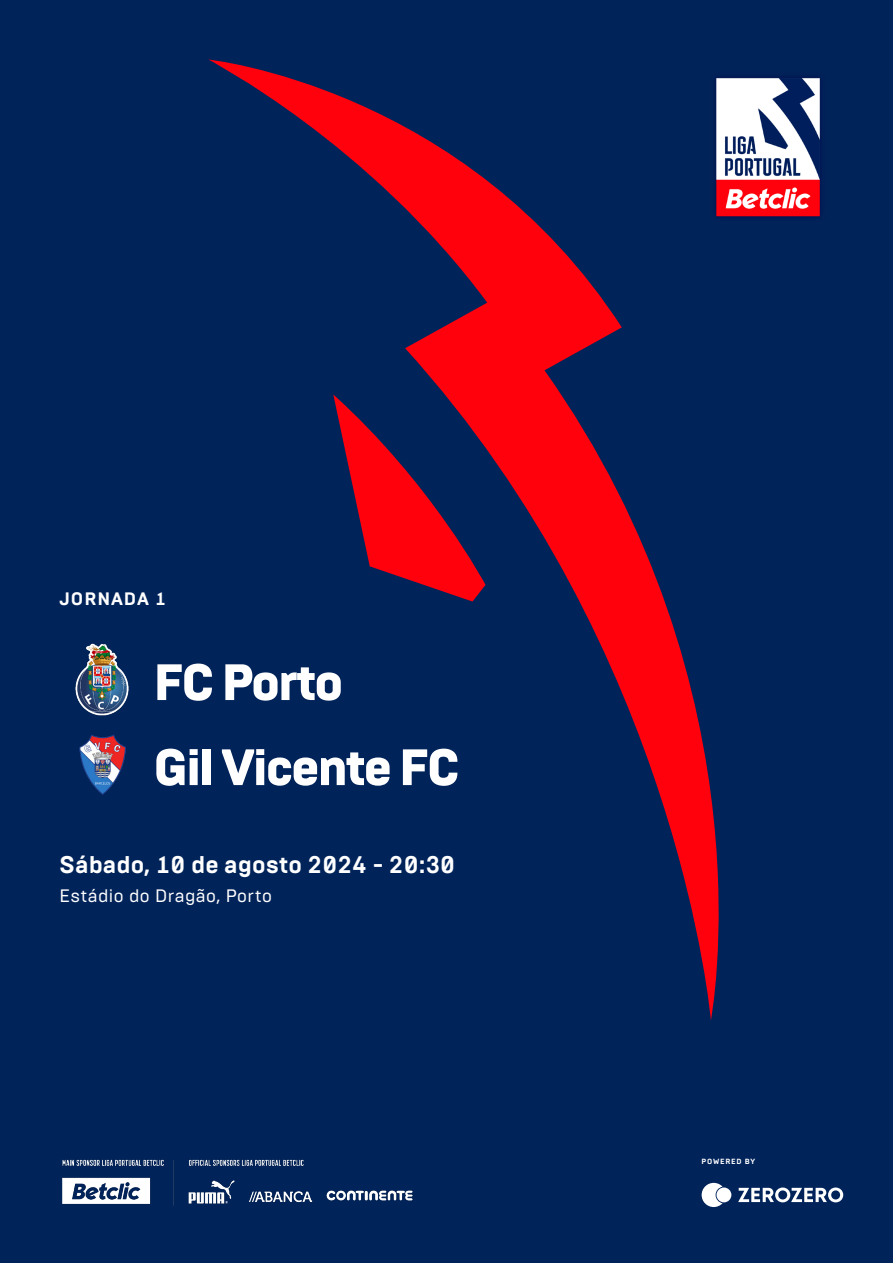
<style>
.page{position:relative;width:893px;height:1263px;background:#00235a}
.page>*{position:absolute;margin:0;border:0;box-sizing:border-box;transform-origin:0 0}
.nome_equipas{font:900 51px "Brutal Type";letter-spacing:-.05em;color:#fff}
.data_jogo{font:700 24px "Brutal Type";color:#fff}
.estadio_jogo{font:18px "Brutal Type";letter-spacing:.025em;color:#fff}
.jogo_fase{font:700 18px "Brutal Type";letter-spacing:.05em;color:#fff}
.legenda_sponsor{font:700 7.5px "Brutal Type";letter-spacing:.1em;color:#fff}
</style>
<div class="page">
<svg style="left:209px;top:60px;width:510px;height:960px"></svg>
<svg style="left:333px;top:394px;width:152px;height:207px"></svg>
<img style="left:75px;top:644px;width:54px;height:71px">
<img style="left:79px;top:734px;width:47px;height:61px">
<img style="left:702px;top:60px;width:119px;height:174px">
<img style="left:62px;top:1159px;width:351px;height:47px">
<svg style="left:738px;top:1187px;width:105px;height:15px"></svg>
<svg style="left:702px;top:1183px;width:20px;height:24px"></svg>
<div style="left:716px;top:1187px;width:15px;height:15px;background:#fff;border-radius:50%"></div>
<p class="jogo_fase" style="left:60px;top:587px;width:108px">JORNADA 1</p>
<p class="nome_equipas" style="left:153px;top:650px;width:192px">FC Porto</p>
<p class="nome_equipas" style="left:153px;top:736px;width:309px">Gil Vicente FC</p>
<p class="data_jogo" style="left:60px;top:850px;width:397px">Sábado, 10 de agosto 2024 - 20:30</p>
<p class="estadio_jogo" style="left:60px;top:885px;width:214px">Estádio do Dragão, Porto</p>
<p class="legenda_sponsor" style="left:702px;top:1157px;width:55px">POWERED BY</p>
</div>
